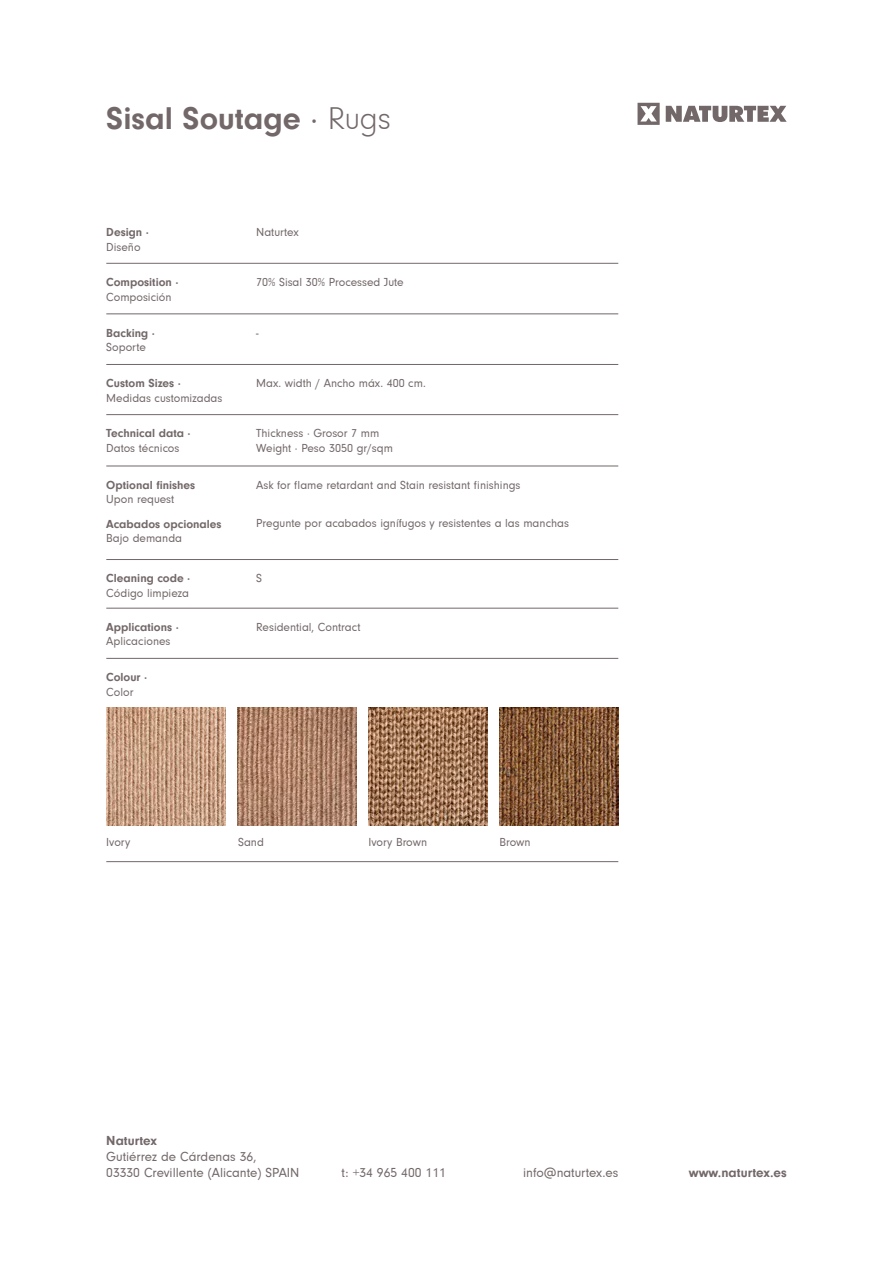
<style>
.page{position:relative;width:893px;height:1263px;background:#fff}
.page>*{position:absolute;margin:0;border:0;box-sizing:border-box;transform-origin:0 0}
.t1{font:700 32.4px "Neuzeit Gro";color:#736869}
.t2{font:13.5px "Neuzeit Gro";color:#736869}
.t3{font:700 13.5px "Neuzeit Gro";color:#736869}
.t4{font:12px "Neuzeit Gro";color:#736869}
.t5{font:700 12px/14.4px "Neuzeit Gro";color:#736869}
.s1{font-weight:400}
.s2{font-weight:300}
</style>
<div class="page">
<hr style="left:106px;top:263px;width:512px;height:1px;background:#736869">
<hr style="left:106px;top:314px;width:512px;height:1px;background:#736869">
<hr style="left:106px;top:364px;width:512px;height:1px;background:#736869">
<hr style="left:106px;top:414px;width:512px;height:1px;background:#736869">
<hr style="left:106px;top:466px;width:512px;height:1px;background:#736869">
<hr style="left:106px;top:559px;width:512px;height:1px;background:#736869">
<hr style="left:106px;top:608px;width:512px;height:1px;background:#736869">
<svg style="left:637px;top:103px;width:150px;height:22px"></svg>
<hr style="left:106px;top:658px;width:512px;height:1px;background:#736869">
<img style="left:106px;top:707px;width:119px;height:119px">
<img style="left:237px;top:707px;width:119px;height:119px">
<img style="left:368px;top:707px;width:119px;height:119px">
<hr style="left:106px;top:861px;width:512px;height:1px;background:#736869">
<img style="left:499px;top:707px;width:119px;height:119px">
<p class="t1" style="left:106px;top:100px;width:286px">Sisal Soutage <span class="s1">·</span> <span class="s2">Rugs</span></p>
<p class="t5" style="left:106px;top:225px;width:44px">Design ·<br><span class="s1">Diseño</span></p>
<p class="t4" style="left:256px;top:226px;width:44px">Naturtex</p>
<p class="t5" style="left:106px;top:275px;width:74px">Composition ·<br><span class="s1">Composición</span></p>
<p class="t4" style="left:256px;top:276px;width:149px">70% Sisal 30% Processed Jute</p>
<p class="t5" style="left:106px;top:326px;width:50px">Backing ·<br><span class="s1">Soporte</span></p>
<p class="t4" style="left:256px;top:326px;width:4px">-</p>
<p class="t5" style="left:106px;top:376px;width:76px">Custom Sizes ·</p>
<p class="t4" style="left:106px;top:391px;width:118px">Medidas customizadas</p>
<p class="t4" style="left:256px;top:377px;width:171px">Max. width / Ancho máx. 400 cm.</p>
<p class="t5" style="left:106px;top:426px;width:86px">Technical data ·</p>
<p class="t4" style="left:106px;top:441px;width:75px">Datos técnicos</p>
<p class="t4" style="left:256px;top:427px;width:125px">Thickness · Grosor 7 mm</p>
<p class="t4" style="left:256px;top:441px;width:138px">Weight · Peso 3050 gr/sqm</p>
<p class="t5" style="left:106px;top:478px;width:90px">Optional finishes</p>
<p class="t4" style="left:106px;top:493px;width:70px">Upon request</p>
<p class="t4" style="left:256px;top:478px;width:266px">Ask for flame retardant and Stain resistant finishings</p>
<p class="t5" style="left:106px;top:516px;width:117px">Acabados opcionales</p>
<p class="t4" style="left:106px;top:531px;width:77px">Bajo demanda</p>
<p class="t4" style="left:256px;top:517px;width:314px">Pregunte por acabados ignífugos y resistentes a las manchas</p>
<p class="t5" style="left:106px;top:571px;width:86px">Cleaning code ·</p>
<p class="t4" style="left:106px;top:586px;width:84px">Código limpieza</p>
<p class="t4" style="left:256px;top:572px;width:7px">S</p>
<p class="t5" style="left:106px;top:620px;width:74px">Applications ·</p>
<p class="t4" style="left:106px;top:635px;width:66px">Aplicaciones</p>
<p class="t4" style="left:256px;top:620px;width:106px">Residential, Contract</p>
<p class="t5" style="left:106px;top:670px;width:43px">Colour ·</p>
<p class="t4" style="left:106px;top:685px;width:29px">Color</p>
<p class="t4" style="left:106px;top:836px;width:26px">Ivory</p>
<p class="t4" style="left:238px;top:836px;width:27px">Sand</p>
<p class="t4" style="left:368px;top:836px;width:60px">Ivory Brown</p>
<p class="t4" style="left:499px;top:836px;width:33px">Brown</p>
<p class="t3" style="left:106px;top:1133px;width:52px">Naturtex</p>
<p class="t2" style="left:106px;top:1149px;width:152px">Gutiérrez de Cárdenas 36,</p>
<p class="t2" style="left:106px;top:1165px;width:195px">03330 Crevillente (Alicante) SPAIN</p>
<p class="t2" style="left:342px;top:1165px;width:106px">t: +34 965 400 111</p>
<p class="t2" style="left:523px;top:1165px;width:97px">info@naturtex.es</p>
<p class="t3" style="left:689px;top:1165px;width:99px">www.naturtex.es</p>
</div>
